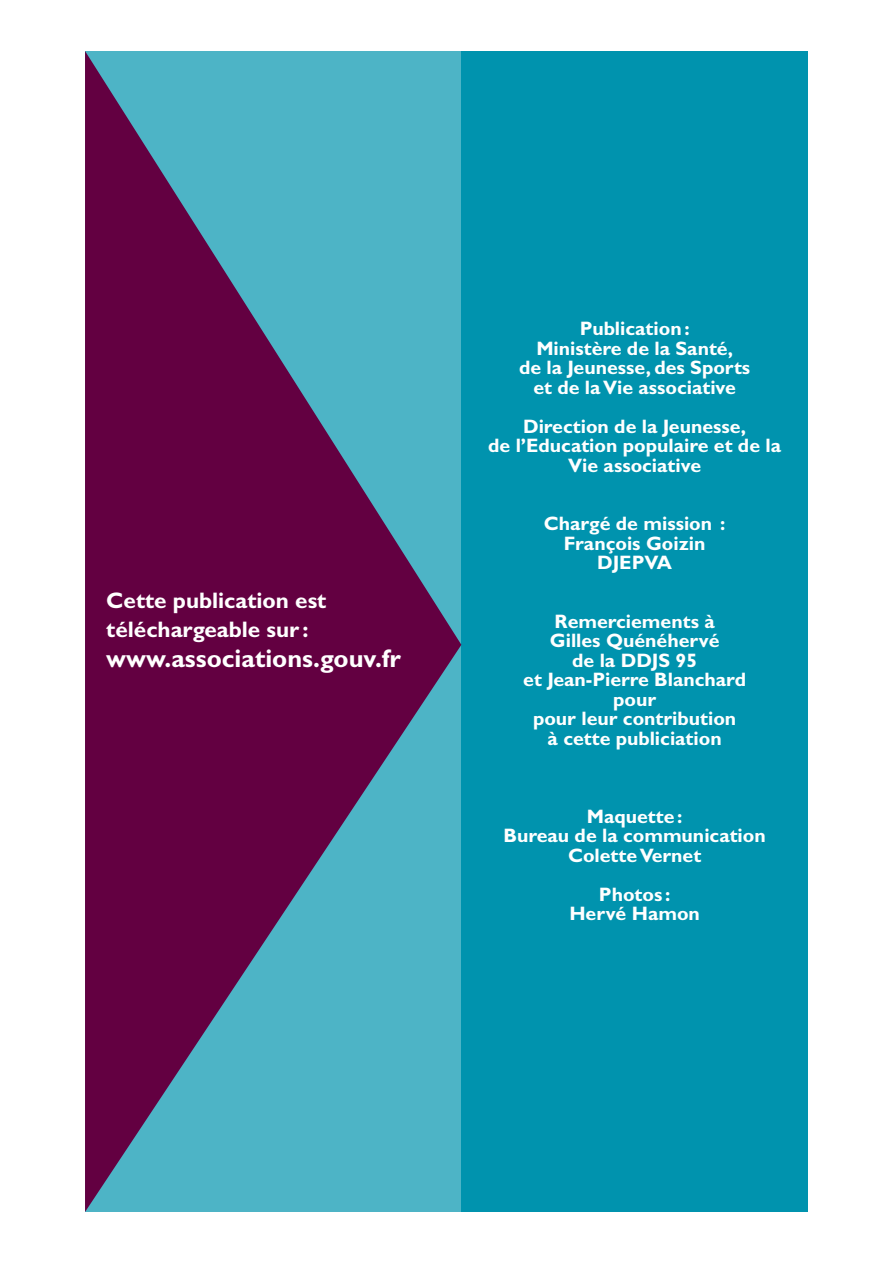
<style>
.page{position:relative;width:893px;height:1263px;background:#fff}
.page>*{position:absolute;margin:0;border:0;box-sizing:border-box;transform-origin:0 0}
.t1{font:700 25.5px "Gill Sans";color:#fff}
.t2{font:700 22.5px/29.2px "Gill Sans";color:#fff}
.t3{font:700 19.5px/19.5px "Gill Sans";color:#fff;text-align:center}
</style>
<div class="page">
<div style="left:461px;top:51px;width:347px;height:1161px;background:#0093ae"></div>
<svg style="left:85px;top:51px;width:376px;height:1161px;background:#585983"></svg>
<p class="t2" style="left:106px;top:588px;width:222px">Cette publication est téléchargeable sur :</p>
<h1 class="t1" style="left:106px;top:648px;width:296px">www.associations.gouv.fr</h1>
<p class="t3" style="left:519px;top:320px;width:233px">Publication:<br>Ministère de la Santé,<br>de la Jeunesse, des Sports et de laVie associative</p>
<p class="t3" style="left:488px;top:418px;width:294px">Direction de la Jeunesse,<br>de l’Education populaire et de la<br>Vie associative</p>
<p class="t3" style="left:544px;top:515px;width:183px">Chargé de mission :<br>François Goizin<br>DJEPVA</p>
<p class="t3" style="left:523px;top:613px;width:224px">Remerciements à<br>Gilles Quénéhervé<br>de la DDJS 95<br>et Jean-Pierre Blanchard pour<br>pour leur contribution<br>à cette publiciation</p>
<p class="t3" style="left:503px;top:808px;width:264px">Maquette :<br>Bureau de la communication<br>ColetteVernet</p>
<p class="t3" style="left:569px;top:886px;width:132px">Photos :<br>Hervé Hamon</p>
</div>
